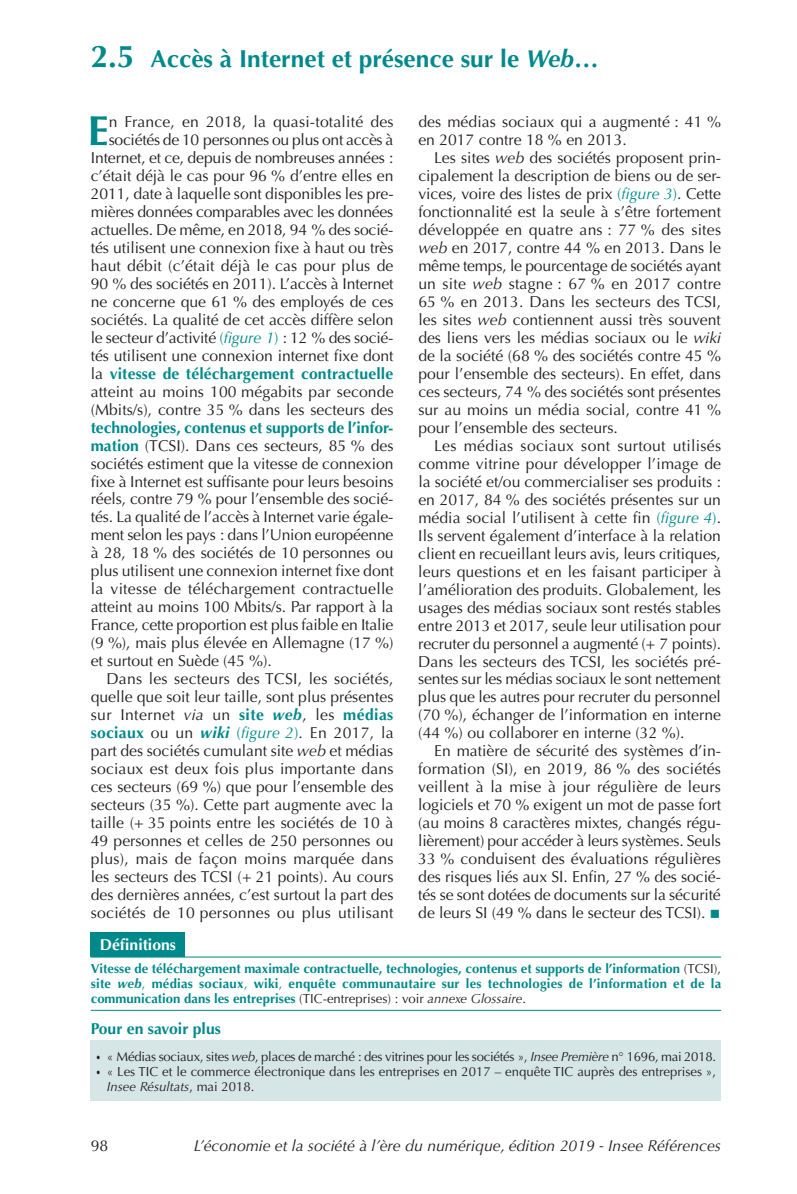
<style>
.page{position:relative;width:797px;height:1194px;background:#fff}
.page>*{position:absolute;margin:0;border:0;box-sizing:border-box;transform-origin:0 0}
.t1{font:700 42px "Optima LT Std";color:#00898b}
.t2{font:700 24.5px "Optima LT Std";color:#00898b}
.t3{font:15.75px/18px "Optima LT Std";letter-spacing:-.005em;color:#231f20;text-align:justify}
.t4{font:italic 15.75px "Optima LT Std";color:#231f20}
.t5{font:700 15.75px "Optima LT Std";color:#00898b}
.t6{font:700 15.75px "Optima LT Std";color:#fff}
.t7{font:700 13.12px/14.9px "Optima LT Std";color:#00898b;text-align:justify}
.t8{font:13.12px/14.9px "Optima LT Std";color:#231f20}
.t9{font:13.12px "Optima LT Std";letter-spacing:-.02em;color:#231f20}
.s1{font-size:31.5px}
.s2{font-style:italic}
.s3{color:#00898b}
.s4{font-style:italic;color:#00898b}
.s5{font-weight:700;color:#00898b}
.s6{font-weight:700;font-style:italic;color:#00898b}
.s7{font-weight:400;color:#231f20}
.s8{font-weight:400}
.s9{font-weight:400;font-style:italic;color:#231f20}
.s10{font-size:10.5px}
</style>
<div class="page">
<div style="left:91px;top:932px;width:94px;height:25px;background:#00898b"></div>
<hr style="left:185px;top:956px;width:536px;height:1px;background:#00898b">
<hr style="left:91px;top:1009px;width:94px;height:1px;background:#00898b">
<hr style="left:185px;top:1009px;width:536px;height:1px;background:#00898b">
<div style="left:91px;top:1040px;width:630px;height:60px;background:#d6e6e7"></div>
<h2 class="t2" style="left:91px;top:44px;width:509px"><span class="s1">2.5</span> Accès à Internet et présence sur le <span class="s2">Web</span>…</h2>
<p class="t3" style="left:91px;top:113px;width:304px;text-align:right">n France, en 2018, la quasi‑totalité des sociétés de 10 personnes ou plus ont accès à Internet, et ce, depuis de nombreuses années : c’était déjà le cas pour 96 % d’entre elles en 2011, date à laquelle sont disponibles les pre‑ mières données comparables avec les données actuelles. De même, en 2018, 94 % des socié‑ tés utilisent une connexion fixe à haut ou très haut débit (c’était déjà le cas pour plus de 90 % des sociétés en 2011). L’accès à Internet ne concerne que 61 % des employés de ces sociétés. La qualité de cet accès diffère selon le secteur d’activité <span class="s3">(</span><span class="s4">figure 1</span><span class="s3">)</span> : 12 % des socié‑ tés utilisent une connexion internet fixe dont la <span class="s5">vitesse de téléchargement contractuelle </span>atteint au moins 100 mégabits par seconde (Mbits/s), contre 35 % dans les secteurs des</p>
<p class="t3" style="left:91px;top:418px;width:304px"><span class="s5">technologies, contenus et supports de l’infor&shy;mation</span> (TCSI). Dans ces secteurs, 85 % des sociétés estiment que la vitesse de connexion fixe à Internet est suffisante pour leurs besoins réels, contre 79 % pour l’ensemble des socié‑ tés. La qualité de l’accès à Internet varie égale‑ ment selon les pays : dans l’Union européenne à 28, 18 % des sociétés de 10 personnes ou plus utilisent une connexion internet fixe dont la vitesse de téléchargement contractuelle atteint au moins 100 Mbits/s. Par rapport à la France, cette proportion est plus faible en Italie (9 %), mais plus élevée en Allemagne (17 %) et surtout en Suède (45 %).</p>
<p class="t3" style="left:91px;top:670px;width:304px;text-indent:16px">Dans les secteurs des TCSI, les sociétés, quelle que soit leur taille, sont plus présentes sur Internet <span class="s2">via</span> un <span class="s5">site</span> <span class="s6">web</span>, les <span class="s5">médias sociaux</span> ou un <span class="s6">wiki</span> <span class="s3">(</span><span class="s4">figure 2</span><span class="s3">)</span>. En 2017, la part des sociétés cumulant site <span class="s2">web</span> et médias sociaux est deux fois plus importante dans ces secteurs (69 %) que pour l’ensemble des secteurs (35 %). Cette part augmente avec la taille (+ 35 points entre les sociétés de 10 à 49 personnes et celles de 250 personnes ou plus), mais de façon moins marquée dans les secteurs des TCSI (+ 21 points). Au cours des dernières années, c’est surtout la part des sociétés de 10 personnes ou plus utilisant</p>
<h1 class="t1" style="left:88px;top:106px;width:22px">E</h1>
<p class="t3" style="left:418px;top:113px;width:304px">des médias sociaux qui a augmenté : 41 % en 2017 contre 18 % en 2013.</p>
<p class="t3" style="left:418px;top:149px;width:304px;text-indent:16px">Les sites <span class="s2">web</span> des sociétés proposent prin‑ cipalement la description de biens ou de ser‑ vices, voire des listes de prix <span class="s3">(</span><span class="s4">figure 3</span><span class="s3">)</span>. Cette fonctionnalité est la seule à s’être fortement développée en quatre ans : 77 % des sites <span class="s2">web</span> en 2017, contre 44 % en 2013. Dans le même temps, le pourcentage de sociétés ayant un site <span class="s2">web</span> stagne : 67 % en 2017 contre 65 % en 2013. Dans les secteurs des TCSI, les sites <span class="s2">web</span> contiennent aussi très souvent des liens vers les médias sociaux ou le <span class="s2">wiki </span>de la société (68 % des sociétés contre 45 % pour l’ensemble des secteurs). En effet, dans ces secteurs, 74 % des sociétés sont présentes sur au moins un média social, contre 41 % pour l’ensemble des secteurs.</p>
<p class="t3" style="left:418px;top:436px;width:304px;text-indent:16px">Les médias sociaux sont surtout utilisés comme vitrine pour développer l’image de la société et/ou commercialiser ses produits : en 2017, 84 % des sociétés présentes sur un média social l’utilisent à cette fin <span class="s3">(</span><span class="s4">figure 4</span><span class="s3">)</span>.<br>Ils servent également d’interface à la relation client en recueillant leurs avis, leurs critiques, leurs questions et en les faisant participer à l’amélioration des produits. Globalement, les usages des médias sociaux sont restés stables entre 2013 et 2017, seule leur utilisation pour recruter du personnel a augmenté (+ 7 points).<br>Dans les secteurs des TCSI, les sociétés pré‑ sentes sur les médias sociaux le sont nettement plus que les autres pour recruter du personnel (70 %), échanger de l’information en interne (44 %) ou collaborer en interne (32 %).</p>
<p class="t3" style="left:418px;top:742px;width:304px;text-indent:16px">En matière de sécurité des systèmes d’in‑ formation (SI), en 2019, 86 % des sociétés veillent à la mise à jour régulière de leurs logiciels et 70 % exigent un mot de passe fort (au moins 8 caractères mixtes, changés régu‑ lièrement) pour accéder à leurs systèmes. Seuls 33 % conduisent des évaluations régulières des risques liés aux SI. Enfin, 27 % des socié‑ tés se sont dotées de documents sur la sécurité de leurs SI (49 % dans le secteur des TCSI). <span class="s3">■</span></p>
<p class="t6" style="left:100px;top:935px;width:78px">Définitions</p>
<p class="t7" style="left:91px;top:961px;width:632px">Vitesse de téléchargement maximale contractuelle, technologies, contenus et supports de l’information <span class="s7">(TCSI), </span>site <span class="s2">web</span><span class="s8">,</span> médias sociaux<span class="s8">,</span> wiki<span class="s8">,</span> enquête communautaire sur les technologies de l’information et de la communication dans les entreprises <span class="s7">(TIC‑entreprises) : voir</span> <span class="s9">annexe Glossaire</span><span class="s7">.</span></p>
<p class="t5" style="left:91px;top:1019px;width:132px">Pour en savoir plus</p>
<p class="t9" style="left:96px;top:1048px;width:622px"><span class="s10">•</span> « Médias sociaux, sites <span class="s2">web</span>, places de marché : des vitrines pour les sociétés », <span class="s2">Insee Première</span> n° 1696, mai 2018.</p>
<p class="t8" style="left:107px;top:1064px;width:610px;text-indent:-11px"><span class="s10">•</span> « Les TIC et le commerce électronique dans les entreprises en 2017 – enquête TIC auprès des entreprises »,<br><span class="s2">Insee Résultats</span>, mai 2018.</p>
<p class="t3" style="left:91px;top:1136px;width:19px">98</p>
<p class="t4" style="left:194px;top:1136px;width:528px">L’économie et la société à l’ère du numérique, édition 2019 - Insee Références</p>
</div>
